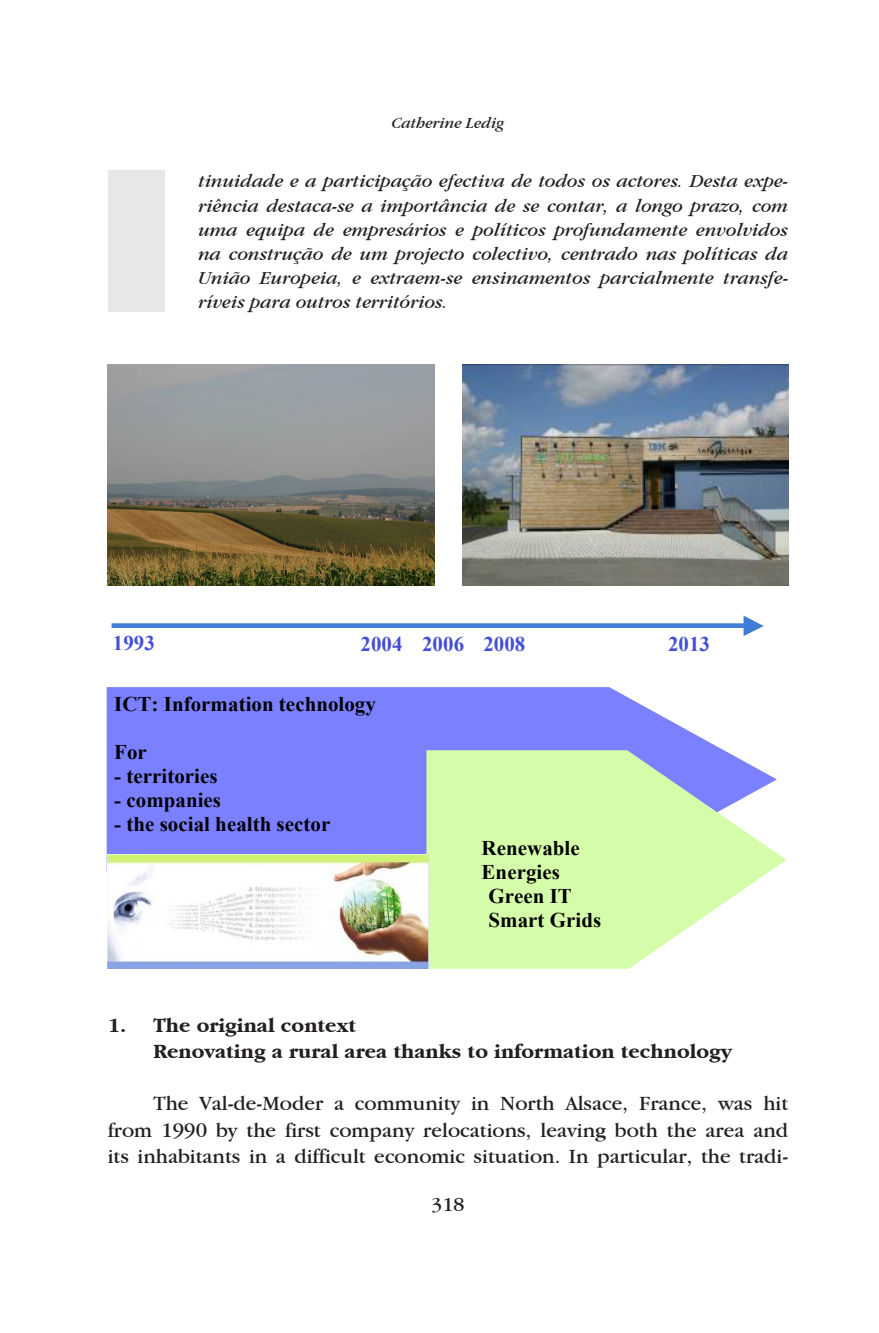
<style>
.page{position:relative;width:879px;height:1333px;background:#fff}
.page>*{position:absolute;margin:0;border:0;box-sizing:border-box;transform-origin:0 0}
.t1{font:21px/26.2px "Garamond IT Cby BT";color:#231f20;text-align:justify}
.t2{font:21px "Times New Roman Bd MS";letter-spacing:.005em;color:#000}
.List_2{font:700 21px "Garamond IT Cby BT";color:#231f20}
.t3{font:21px "Times New Roman Bd MS";letter-spacing:.005em;color:#434dd6}
.t4{font:20px "Garamond IT Cby BT";color:#231f20}
.t5{font:italic 19px/24.2px "Garamond IT Cby BT";color:#231f20;text-align:justify}
.t6{font:italic 16px "Garamond IT Cby BT";color:#231f20}
</style>
<div class="page">
<img style="left:108px;top:364px;width:327px;height:221px">
<img style="left:462px;top:365px;width:326px;height:220px">
<div style="left:107px;top:687px;width:616px;height:177px;background:#7a80ff"></div>
<svg style="left:426px;top:750px;width:360px;height:218px;fill:#d4fca9"></svg>
<div style="left:112px;top:623px;width:632px;height:5px;background:#417dd6"></div>
<svg style="left:743px;top:615px;width:20px;height:21px"></svg>
<img style="left:108px;top:854px;width:320px;height:114px">
<div style="left:108px;top:170px;width:56px;height:142px;background:#e6e7e9"></div>
<p class="t6" style="left:392px;top:113px;width:114px">Catherine Ledig</p>
<p class="t5" style="left:198px;top:169px;width:591px">tinuidade e a participação efectiva de todos os actores. Desta expe&shy;riência destaca-se a importância de se contar, a longo prazo, com uma equipa de empresários e políticos profundamente envolvidos na construção de um projecto colectivo, centrado nas políticas da União Europeia, e extraem-se ensinamentos parcialmente transfe&shy;ríveis para outros territórios.</p>
<p class="t3" style="left:113px;top:635px;width:43px">1993</p>
<p class="t3" style="left:360px;top:636px;width:166px">2004 2006 2008</p>
<p class="t3" style="left:668px;top:636px;width:43px">2013</p>
<p class="t2" style="left:114px;top:696px;width:263px">ICT: Information technology</p>
<p class="t2" style="left:114px;top:744px;width:34px">For</p>
<p class="t2" style="left:114px;top:768px;width:105px">- territories</p>
<p class="t2" style="left:114px;top:793px;width:108px">- companies</p>
<p class="t2" style="left:114px;top:817px;width:218px">- the social health sector</p>
<p class="t2" style="left:481px;top:840px;width:100px">Renewable</p>
<p class="t2" style="left:481px;top:865px;width:80px">Energies</p>
<p class="t2" style="left:488px;top:889px;width:85px">Green IT</p>
<p class="t2" style="left:488px;top:913px;width:114px">Smart Grids</p>
<p class="List_2" style="left:108px;top:1013px;width:250px">1. The original context</p>
<p class="List_2" style="left:153px;top:1039px;width:580px">Renovating a rural area thanks to information technology</p>
<p class="t1" style="left:108px;top:1090px;width:682px;text-indent:45px">The Val-de-Moder a community in North Alsace, France, was hit from 1990 by the first company relocations, leaving both the area and its inhabitants in a difficult economic situation. In particular, the tradi-</p>
<p class="t4" style="left:431px;top:1192px;width:34px">318</p>
</div>
